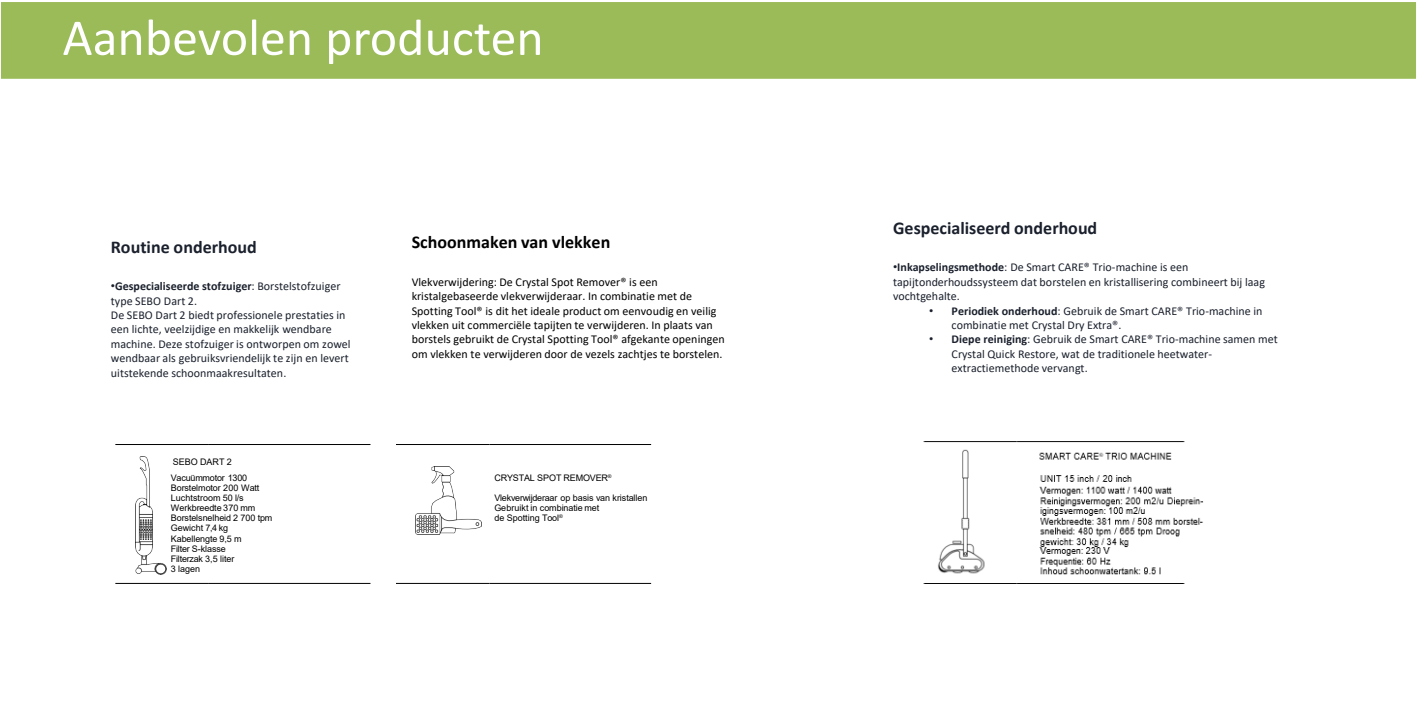
<style>
.page{position:relative;width:1417px;height:709px;background:#fff}
.page>*{position:absolute;margin:0;border:0;box-sizing:border-box;transform-origin:0 0}
.t1{font:52px "Calibri";color:#fff}
.t2{font:700 18px "Calibri";color:#1a202c}
.t3{font:700 18px "Calibri";color:#000}
.t4{font:12px/14.4px "Calibri";color:#1a202c}
.t5{font:12px/14.4px "Calibri";color:#000}
.t6{font:9px/10px "Arial";letter-spacing:-.01em;color:#000}
.s1{font-family:"Arial"}
.s2{font-weight:700}
</style>
<div class="page">
<hr style="left:115px;top:444px;width:94px;height:1px;background:#000">
<hr style="left:209px;top:444px;width:161px;height:1px;background:#000">
<hr style="left:115px;top:583px;width:94px;height:1px;background:#000">
<hr style="left:209px;top:583px;width:161px;height:1px;background:#000">
<img style="left:136px;top:457px;width:31px;height:117px">
<hr style="left:396px;top:444px;width:94px;height:1px;background:#000">
<hr style="left:490px;top:444px;width:161px;height:1px;background:#000">
<hr style="left:396px;top:583px;width:94px;height:1px;background:#000">
<hr style="left:490px;top:583px;width:161px;height:1px;background:#000">
<img style="left:415px;top:467px;width:67px;height:67px">
<div style="left:1px;top:2px;width:1415px;height:77px;background:#9bbb59"></div>
<img style="left:923px;top:441px;width:281px;height:143px">
<p class="t1" style="left:63px;top:1px;width:483px">Aanbevolen producten</p>
<p class="t2" style="left:111px;top:234px;width:147px">Routine onderhoud</p>
<p class="t4" style="left:111px;top:279px;width:231px"><span class="s1">•</span><span class="s2">Gespecialiseerde stofzuiger</span>: Borstelstofzuiger type SEBO Dart 2.</p>
<p class="t4" style="left:111px;top:307px;width:241px">De SEBO Dart 2 biedt professionele prestaties in een lichte, veelzijdige en makkelijk wendbare machine. Deze stofzuiger is ontworpen om zowel wendbaar als gebruiksvriendelijk te zijn en levert uitstekende schoonmaakresultaten.</p>
<p class="t6" style="left:173px;top:456px;width:61px">SEBO DART 2</p>
<p class="t6" style="left:171px;top:473px;width:78px">Vacuümmotor 1300</p>
<p class="t6" style="left:171px;top:483px;width:90px">Borstelmotor 200 Watt</p>
<p class="t6" style="left:171px;top:493px;width:74px">Luchtstroom 50 l/s</p>
<p class="t6" style="left:171px;top:503px;width:86px">Werkbreedte 370 mm</p>
<p class="t6" style="left:171px;top:513px;width:103px">Borstelsnelheid 2 700 tpm</p>
<p class="t6" style="left:171px;top:523px;width:59px">Gewicht 7,4 kg</p>
<p class="t6" style="left:171px;top:534px;width:72px">Kabellengte 9,5 m<br>Filter S-klasse<br>Filterzak 3,5 liter</p>
<p class="t6" style="left:171px;top:564px;width:31px">3 lagen</p>
<p class="t3" style="left:412px;top:229px;width:200px">Schoonmaken van vlekken</p>
<p class="t5" style="left:412px;top:274px;width:315px">Vlekverwijdering: De Crystal Spot Remover® is een kristalgebaseerde vlekverwijderaar. In combinatie met de Spotting Tool® is dit het ideale product om eenvoudig en veilig vlekken uit commerciële tapijten te verwijderen. In plaats van borstels gebruikt de Crystal Spotting Tool® afgekante openingen om vlekken te verwijderen door de vezels zachtjes te borstelen.</p>
<p class="t6" style="left:494px;top:473px;width:119px">CRYSTAL SPOT REMOVER<sup>®</sup></p>
<p class="t6" style="left:494px;top:492px;width:155px">Vlekverwijderaar op basis van kristallen<br>Gebruikt in combinatie met</p>
<p class="t6" style="left:494px;top:513px;width:70px">de Spotting Tool<sup>®</sup></p>
<p class="t2" style="left:893px;top:215px;width:206px">Gespecialiseerd onderhoud</p>
<p class="t4" style="left:893px;top:260px;width:373px"><span class="s1">•</span><span class="s2">Inkapselingsmethode</span>: De Smart CARE® Trio-machine is een tapijtonderhoudssysteem dat borstelen en kristallisering combineert bij laag vochtgehalte.</p>
<p class="t4" style="left:952px;top:303px;width:312px;text-indent:-23px"><span class="s1">•</span> <span class="s2">Periodiek onderhoud</span>: Gebruik de Smart CARE® Trio-machine in combinatie met Crystal Dry Extra®.</p>
<p class="t4" style="left:952px;top:332px;width:328px;text-indent:-23px"><span class="s1">•</span> <span class="s2">Diepe reiniging</span>: Gebruik de Smart CARE® Trio-machine samen met<br>Crystal Quick Restore, wat de traditionele heetwater&shy;extractiemethode vervangt.</p>
</div>
